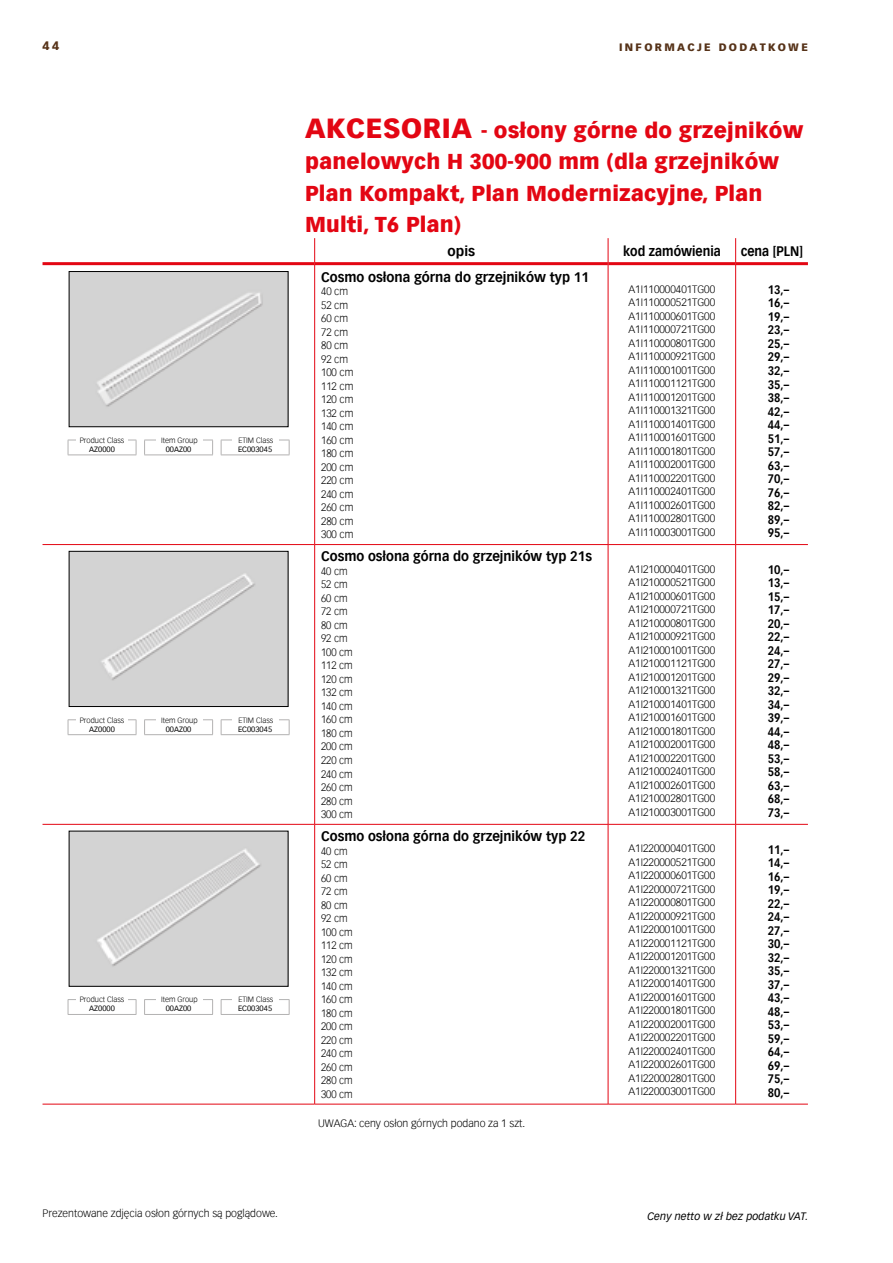
<style>
.page{position:relative;width:893px;height:1263px;background:#fff}
.page>*{position:absolute;margin:0;border:0;box-sizing:border-box;transform-origin:0 0}
.t1{font:900 21px/31.5px "Vectora Com";letter-spacing:.01em;color:#e30613}
.t2{font:700 13.5px "Vectora Com";color:#000;scale:.95 1}
.t3{font:700 13.5px "Vectora Com";color:#000;scale:.9 1}
.t4{font:700 13.5px "Vectora Com";color:#000}
.t5{font:700 12px/13.5px "Vectora Com";color:#000;text-align:justify;scale:.9 1}
.t6{font:900 12px "Vectora Com";color:#563218}
.t7{font:300 10.5px/13.5px "Vectora Com";color:#000;text-align:justify}
.t8{font:300 10.5px/13.5px "Vectora Com";color:#000;scale:.95 1}
.t9{font:italic 10.5px "Vectora Com";letter-spacing:.01em;color:#000}
.t10{font:900 10.5px "Vectora Com";letter-spacing:.22em;color:#563218}
.t11{font:300 7.5px "Vectora Com";color:#000}
.t12{font:7.5px "Vectora Com";color:#000}
.s1{font-size:27px}
</style>
<div class="page">
<hr style="left:43px;top:262px;width:271px;height:3px;background:#e30613">
<hr style="left:315px;top:262px;width:293px;height:3px;background:#e30613">
<hr style="left:608px;top:262px;width:127px;height:3px;background:#e30613">
<hr style="left:736px;top:262px;width:72px;height:3px;background:#e30613">
<svg style="left:314px;top:238px;width:1px;height:26px"></svg>
<svg style="left:608px;top:238px;width:1px;height:26px"></svg>
<svg style="left:735px;top:238px;width:1px;height:26px"></svg>
<hr style="left:314px;top:264px;width:1px;height:280px;background:#e30613">
<hr style="left:608px;top:264px;width:1px;height:280px;background:#e30613">
<hr style="left:735px;top:264px;width:1px;height:280px;background:#e30613">
<hr style="left:314px;top:545px;width:1px;height:279px;background:#e30613">
<hr style="left:608px;top:545px;width:1px;height:279px;background:#e30613">
<hr style="left:735px;top:545px;width:1px;height:279px;background:#e30613">
<hr style="left:314px;top:824px;width:1px;height:280px;background:#e30613">
<hr style="left:608px;top:824px;width:1px;height:280px;background:#e30613">
<hr style="left:735px;top:824px;width:1px;height:280px;background:#e30613">
<hr style="left:43px;top:544px;width:272px;height:1px;background:#e30613">
<hr style="left:315px;top:544px;width:293px;height:1px;background:#e30613">
<hr style="left:608px;top:544px;width:128px;height:1px;background:#e30613">
<hr style="left:736px;top:544px;width:72px;height:1px;background:#e30613">
<hr style="left:43px;top:824px;width:272px;height:1px;background:#e30613">
<hr style="left:315px;top:824px;width:293px;height:1px;background:#e30613">
<hr style="left:608px;top:824px;width:128px;height:1px;background:#e30613">
<hr style="left:736px;top:824px;width:72px;height:1px;background:#e30613">
<hr style="left:43px;top:1104px;width:272px;height:1px;background:#e30613">
<hr style="left:315px;top:1104px;width:293px;height:1px;background:#e30613">
<hr style="left:608px;top:1104px;width:128px;height:1px;background:#e30613">
<hr style="left:736px;top:1104px;width:72px;height:1px;background:#e30613">
<svg style="left:68px;top:440px;width:222px;height:15px"></svg>
<hr style="left:68px;top:455px;width:68px;height:1px;background:#b3b2b2">
<hr style="left:144px;top:455px;width:69px;height:1px;background:#b3b2b2">
<hr style="left:221px;top:455px;width:68px;height:1px;background:#b3b2b2">
<div style="left:77px;top:436px;width:51px;height:8px;background:#fff"></div>
<div style="left:156px;top:436px;width:47px;height:8px;background:#fff"></div>
<div style="left:232px;top:436px;width:47px;height:8px;background:#fff"></div>
<img style="left:71px;top:273px;width:215px;height:152px">
<div style="left:69px;top:271px;width:219px;height:156px;border:1px solid #000"></div>
<hr style="left:68px;top:719px;width:68px;height:1px;background:#b3b2b2">
<hr style="left:144px;top:719px;width:69px;height:1px;background:#b3b2b2">
<hr style="left:221px;top:719px;width:68px;height:1px;background:#b3b2b2">
<svg style="left:68px;top:720px;width:222px;height:15px"></svg>
<hr style="left:68px;top:734px;width:68px;height:1px;background:#b3b2b2">
<hr style="left:144px;top:734px;width:69px;height:1px;background:#b3b2b2">
<hr style="left:221px;top:734px;width:68px;height:1px;background:#b3b2b2">
<div style="left:77px;top:715px;width:51px;height:9px;background:#fff"></div>
<div style="left:156px;top:715px;width:47px;height:9px;background:#fff"></div>
<div style="left:232px;top:715px;width:47px;height:9px;background:#fff"></div>
<div style="left:71px;top:553px;width:215px;height:152px;background:#d3d3d3"></div>
<div style="left:69px;top:551px;width:219px;height:156px;border:1px solid #000"></div>
<svg style="left:68px;top:999px;width:222px;height:15px"></svg>
<hr style="left:68px;top:1014px;width:68px;height:1px;background:#b3b2b2">
<hr style="left:144px;top:1014px;width:69px;height:1px;background:#b3b2b2">
<hr style="left:221px;top:1014px;width:68px;height:1px;background:#b3b2b2">
<div style="left:77px;top:995px;width:51px;height:9px;background:#fff"></div>
<div style="left:156px;top:995px;width:47px;height:9px;background:#fff"></div>
<div style="left:232px;top:995px;width:47px;height:9px;background:#fff"></div>
<img style="left:71px;top:833px;width:215px;height:152px">
<p class="t6" style="left:43px;top:38px;width:18px">44</p>
<p class="t10" style="left:619px;top:40px;width:190px">INFORMACJE DODATKOWE</p>
<h1 class="t1" style="left:305px;top:114px;width:500px"><span class="s1">AKCESORIA</span> - osłony górne do grzejników panelowych H 300-900 mm (dla grzejników Plan Kompakt, Plan Modernizacyjne, Plan Multi, T6 Plan)</h1>
<p class="t11" style="left:80px;top:436px;width:46px">Product Class</p>
<p class="t11" style="left:161px;top:436px;width:38px">Item Group</p>
<p class="t11" style="left:238px;top:436px;width:36px">ETIM Class</p>
<p class="t12" style="left:89px;top:445px;width:27px">AZ0000</p>
<p class="t12" style="left:166px;top:445px;width:27px">00AZ00</p>
<p class="t12" style="left:238px;top:445px;width:36px">EC003045</p>
<p class="t11" style="left:80px;top:715px;width:46px">Product Class</p>
<p class="t11" style="left:161px;top:715px;width:38px">Item Group</p>
<p class="t11" style="left:238px;top:715px;width:36px">ETIM Class</p>
<p class="t12" style="left:89px;top:724px;width:27px">AZ0000</p>
<p class="t12" style="left:166px;top:724px;width:27px">00AZ00</p>
<p class="t12" style="left:238px;top:724px;width:36px">EC003045</p>
<p class="t11" style="left:80px;top:995px;width:46px">Product Class</p>
<p class="t11" style="left:161px;top:995px;width:38px">Item Group</p>
<p class="t11" style="left:238px;top:995px;width:36px">ETIM Class</p>
<p class="t12" style="left:89px;top:1004px;width:27px">AZ0000</p>
<p class="t12" style="left:166px;top:1004px;width:27px">00AZ00</p>
<p class="t12" style="left:238px;top:1004px;width:36px">EC003045</p>
<p class="t4" style="left:448px;top:243px;width:29px">opis</p>
<p class="t3" style="left:623px;top:243px;width:110px">kod zamówienia</p>
<p class="t3" style="left:741px;top:243px;width:70px">cena [PLN]</p>
<p class="t2" style="left:321px;top:269px;width:284px">Cosmo osłona górna do grzejników typ 11</p>
<p class="t7" style="left:321px;top:285px;width:34px;text-align:left">40 cm<br>52 cm<br>60 cm<br>72 cm<br>80 cm<br>92 cm<br>100 cm<br>112 cm<br>120 cm<br>132 cm<br>140 cm<br>160 cm<br>180 cm<br>200 cm<br>220 cm<br>240 cm<br>260 cm<br>280 cm<br>300 cm</p>
<p class="t7" style="left:628px;top:282px;width:88px">A1I110000401TG00<br>A1I110000521TG00<br>A1I110000601TG00<br>A1I110000721TG00<br>A1I110000801TG00<br>A1I110000921TG00<br>A1I110001001TG00<br>A1I110001121TG00<br>A1I110001201TG00<br>A1I110001321TG00<br>A1I110001401TG00<br>A1I110001601TG00<br>A1I110001801TG00<br>A1I110002001TG00<br>A1I110002201TG00<br>A1I110002401TG00<br>A1I110002601TG00<br>A1I110002801TG00<br>A1I110003001TG00</p>
<p class="t5" style="left:768px;top:283px;width:25px">13,– 16,– 19,– 23,– 25,– 29,– 32,– 35,– 38,– 42,– 44,– 51,– 57,– 63,– 70,– 76,– 82,– 89,– 95,–</p>
<p class="t2" style="left:321px;top:548px;width:287px">Cosmo osłona górna do grzejników typ 21s</p>
<p class="t8" style="left:321px;top:564px;width:35px">40 cm<br>52 cm<br>60 cm<br>72 cm<br>80 cm<br>92 cm<br>100 cm<br>112 cm<br>120 cm<br>132 cm<br>140 cm<br>160 cm<br>180 cm<br>200 cm<br>220 cm<br>240 cm<br>260 cm<br>280 cm<br>300 cm</p>
<p class="t7" style="left:628px;top:562px;width:88px">A1I210000401TG00<br>A1I210000521TG00<br>A1I210000601TG00<br>A1I210000721TG00<br>A1I210000801TG00<br>A1I210000921TG00<br>A1I210001001TG00<br>A1I210001121TG00<br>A1I210001201TG00<br>A1I210001321TG00<br>A1I210001401TG00<br>A1I210001601TG00<br>A1I210001801TG00<br>A1I210002001TG00<br>A1I210002201TG00<br>A1I210002401TG00<br>A1I210002601TG00<br>A1I210002801TG00<br>A1I210003001TG00</p>
<p class="t5" style="left:768px;top:563px;width:25px">10,– 13,– 15,– 17,– 20,– 22,– 24,– 27,– 29,– 32,– 34,– 39,– 44,– 48,– 53,– 58,– 63,– 68,– 73,–</p>
<p class="t2" style="left:321px;top:828px;width:280px">Cosmo osłona górna do grzejników typ 22</p>
<p class="t8" style="left:321px;top:844px;width:35px">40 cm<br>52 cm<br>60 cm<br>72 cm<br>80 cm<br>92 cm<br>100 cm<br>112 cm<br>120 cm<br>132 cm<br>140 cm<br>160 cm<br>180 cm<br>200 cm<br>220 cm<br>240 cm<br>260 cm<br>280 cm<br>300 cm</p>
<p class="t7" style="left:628px;top:842px;width:88px">A1I220000401TG00<br>A1I220000521TG00<br>A1I220000601TG00<br>A1I220000721TG00<br>A1I220000801TG00<br>A1I220000921TG00<br>A1I220001001TG00<br>A1I220001121TG00<br>A1I220001201TG00<br>A1I220001321TG00<br>A1I220001401TG00<br>A1I220001601TG00<br>A1I220001801TG00<br>A1I220002001TG00<br>A1I220002201TG00<br>A1I220002401TG00<br>A1I220002601TG00<br>A1I220002801TG00<br>A1I220003001TG00</p>
<p class="t5" style="left:768px;top:842px;width:25px">11,– 14,– 16,– 19,– 22,– 24,– 27,– 30,– 32,– 35,– 37,– 43,– 48,– 53,– 59,– 64,– 69,– 75,– 80,–</p>
<p class="t7" style="left:318px;top:1116px;width:209px">UWAGA: ceny osłon górnych podano za 1 szt.</p>
<p class="t7" style="left:43px;top:1207px;width:237px">Prezentowane zdjęcia osłon górnych są poglądowe.</p>
<p class="t9" style="left:647px;top:1210px;width:163px">Ceny netto w zł bez podatku VAT.</p>
</div>
